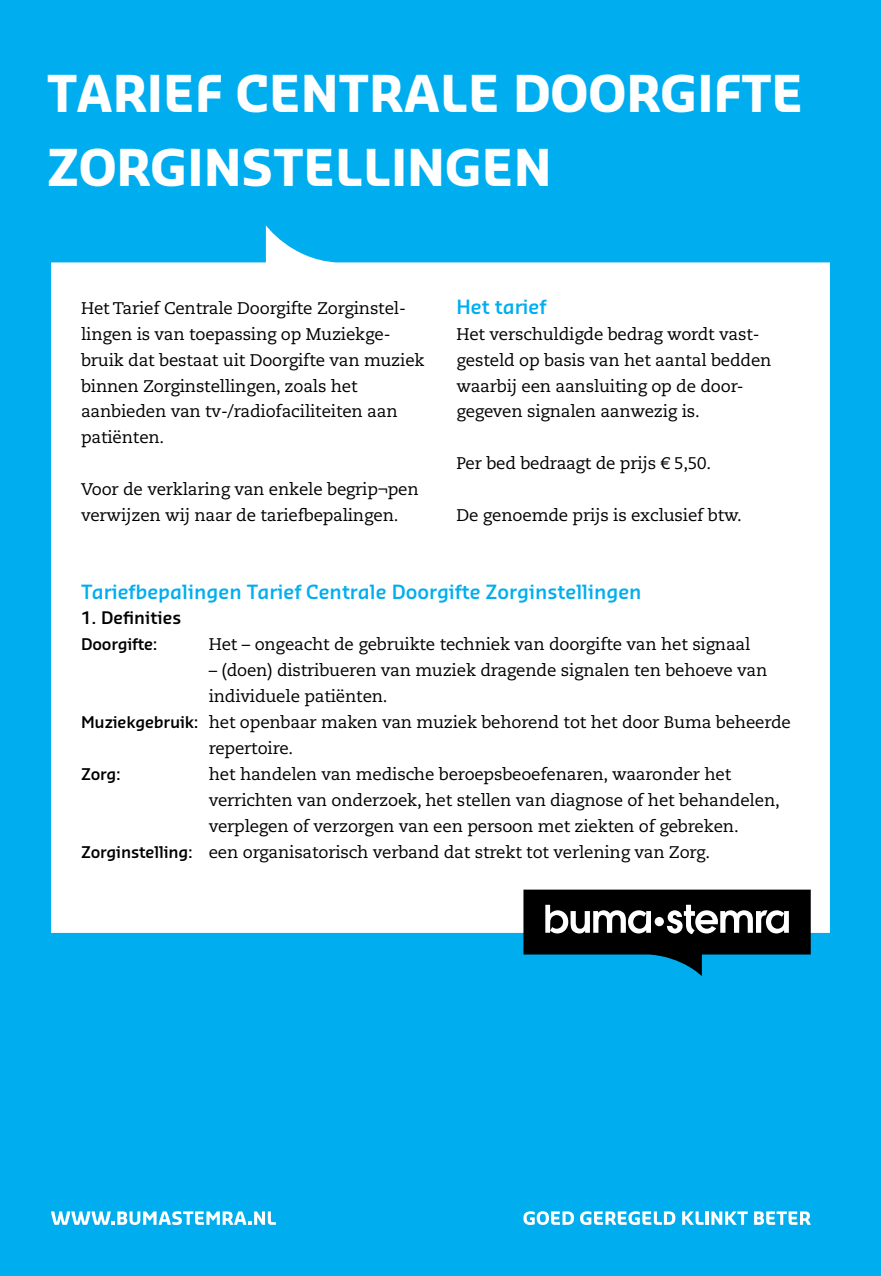
<style>
.page{position:relative;width:881px;height:1276px;background:#fff}
.page>*{position:absolute;margin:0;border:0;box-sizing:border-box;transform-origin:0 0}
.t1{font:700 49.5px/74.2px "Sansa Std";color:#fff}
.t2{font:600 19.12px "Sansa Std";color:#00aeef}
.t3{font:16.88px/25.9px "Caecilia LT Std";letter-spacing:-.01em;color:#000}
.t4{font:600 16.88px "Sansa Std";color:#000}
.t5{font:600 15.75px "Sansa Std";letter-spacing:-.01em;color:#000}
.s1{font-family:"Sansa Std";font-weight:600;font-size:15.75px}
</style>
<div class="page">
<div style="left:0;top:0;width:880px;height:1276px;background:#00aeef"></div>
<div style="left:51px;top:225px;width:778px;height:708px;background:#fff"></div>
<svg style="left:523px;top:1211px;width:50px;height:14px"></svg>
<svg style="left:580px;top:1211px;width:95px;height:14px"></svg>
<svg style="left:682px;top:1211px;width:65px;height:13px"></svg>
<svg style="left:754px;top:1211px;width:56px;height:13px"></svg>
<svg style="left:51px;top:1211px;width:225px;height:14px"></svg>
<svg style="left:523px;top:889px;width:287px;height:87px"></svg>
<h1 class="t1" style="left:47px;top:54px;width:757px">TARIEF CENTRALE DOORGIFTE<br>ZORGINSTELLINGEN</h1>
<p class="t3" style="left:81px;top:295px;width:345px">Het Tarief Centrale Doorgifte Zorginstel&shy;lingen is van toepassing op Muziekge&shy;bruik dat bestaat uit Doorgifte van muziek binnen Zorginstellingen, zoals het aanbieden van tv-/radiofaciliteiten aan patiënten.</p>
<p class="t3" style="left:81px;top:477px;width:339px">Voor de verklaring van enkele begrip¬pen verwijzen wij naar de tariefbepalingen.</p>
<p class="t2" style="left:456px;top:294px;width:91px">Het tarief</p>
<p class="t3" style="left:456px;top:321px;width:316px">Het verschuldigde bedrag wordt vast&shy;gesteld op basis van het aantal bedden waarbij een aansluiting op de door&shy;gegeven signalen aanwezig is.</p>
<p class="t3" style="left:456px;top:451px;width:256px">Per bed bedraagt de prijs € 5,50.</p>
<p class="t3" style="left:456px;top:502px;width:287px">De genoemde prijs is exclusief btw.</p>
<p class="t2" style="left:81px;top:579px;width:562px">Tariefbepalingen Tarief Centrale Doorgifte Zorginstellingen</p>
<p class="t4" style="left:81px;top:606px;width:102px">1. Definities</p>
<p class="t5" style="left:81px;top:634px;width:78px">Doorgifte:</p>
<p class="t3" style="left:209px;top:632px;width:543px">Het – ongeacht de gebruikte techniek van doorgifte van het signaal</p>
<p class="t3" style="left:209px;top:658px;width:560px">– (doen) distribueren van muziek dragende signalen ten behoeve van</p>
<p class="t3" style="left:209px;top:684px;width:180px">individuele patiënten.</p>
<p class="t3" style="left:81px;top:709px;width:711px"><span class="s1">Muziekgebruik:</span> het openbaar maken van muziek behorend tot het door Buma beheerde</p>
<p class="t3" style="left:209px;top:735px;width:86px">repertoire.</p>
<p class="t5" style="left:81px;top:763px;width:41px">Zorg:</p>
<p class="t3" style="left:209px;top:761px;width:524px">het handelen van medische beroepsbeoefenaren, waaronder het</p>
<p class="t3" style="left:209px;top:787px;width:572px">verrichten van onderzoek, het stellen van diagnose of het behandelen,</p>
<p class="t3" style="left:209px;top:813px;width:531px">verplegen of verzorgen van een persoon met ziekten of gebreken.</p>
<p class="t3" style="left:81px;top:839px;width:630px"><span class="s1">Zorginstelling:</span> een organisatorisch verband dat strekt tot verlening van Zorg.</p>
</div>
